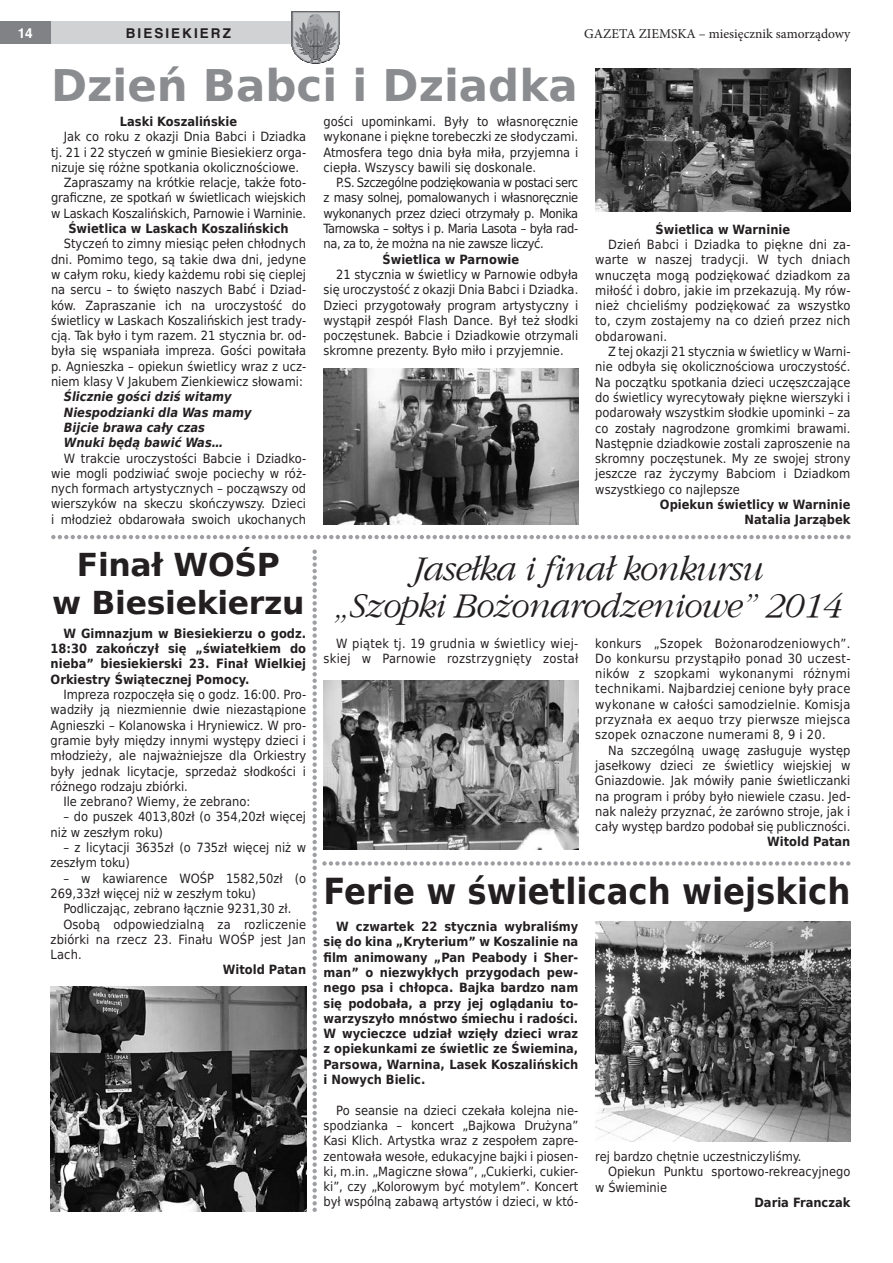
<style>
.page{position:relative;width:893px;height:1263px;background:#fff}
.page>*{position:absolute;margin:0;border:0;box-sizing:border-box;transform-origin:0 0}
.gz_tytul_duzy_druk{font:700 43.5px "DejaVu Sans";color:#8a8c8f}
.gz_tytul_kursywa{font:italic 36px "Gatineau";letter-spacing:-.02em;color:#231f20}
.gz_tytulik_sformatow{font:700 36px "DejaVu Sans Condensed";color:#231f20}
.gz_tytulik_sformatow-2{font:700 31.5px/37.8px "DejaVu Sans";letter-spacing:-.01em;color:#231f20;text-align:center}
.t1{font:13.5px "Minion Pro";color:#231f20}
.t2{font:700 13.5px "Switzerland";letter-spacing:.15em;color:#231f20}
.t3{font:700 13.5px "Switzerland";color:#fff}
.gz_text_glowny{font:12.75px/15.3px "DejaVu Sans Condensed";color:#231f20;text-align:justify}
.gz_text_glowny-2{font:700 12.75px/15.3px "DejaVu Sans Condensed";color:#231f20;text-align:justify}
.gz_text_glowny-3{font:italic 700 12.75px "DejaVu Sans Condensed";color:#231f20}
.gz_text_glowny-4{font:12.75px/15.3px "DejaVu Sans Condensed";letter-spacing:.02em;color:#231f20;text-align:right}
</style>
<div class="page">
<div style="left:0;top:22px;width:324px;height:22px;background:#d1d2d4"></div>
<div style="left:0;top:22px;width:51px;height:22px;background:#808285"></div>
<svg style="left:302px;top:60px;width:28px;height:4px"></svg>
<img style="left:291px;top:11px;width:48px;height:49px">
<img style="left:323px;top:368px;width:255px;height:156px">
<img style="left:595px;top:68px;width:255px;height:143px">
<img style="left:51px;top:986px;width:255px;height:226px">
<svg style="left:51px;top:535px;width:800px;height:4px"></svg>
<svg style="left:312px;top:549px;width:538px;height:663px"></svg>
<p class="t3" style="left:18px;top:25px;width:17px">14</p>
<p class="t2" style="left:126px;top:25px;width:107px">BIESIEKIERZ</p>
<p class="t1" style="left:584px;top:25px;width:268px">GAZETA ZIEMSKA – miesięcznik samorządowy</p>
<p class="gz_tytul_duzy_druk" style="left:51px;top:50px;width:528px">Dzień Babci i Dziadka</p>
<p class="gz_text_glowny-2" style="left:120px;top:113px;width:119px">Laski Koszalińskie</p>
<p class="gz_text_glowny" style="left:51px;top:129px;width:257px;text-indent:13px">Jak co roku z okazji Dnia Babci i Dziadka tj. 21 i 22 styczeń w gminie Biesiekierz orga&shy;nizuje się różne spotkania okolicznościowe.</p>
<p class="gz_text_glowny" style="left:51px;top:175px;width:257px;text-indent:13px">Zapraszamy na krótkie relacje, także foto&shy;graficzne, ze spotkań w świetlicach wiejskich w Laskach Koszalińskich, Parnowie i Warninie.</p>
<p class="gz_text_glowny-2" style="left:68px;top:221px;width:222px">Świetlica w Laskach Koszalińskich</p>
<p class="gz_text_glowny" style="left:51px;top:236px;width:257px;text-indent:13px">Styczeń to zimny miesiąc pełen chłodnych dni. Pomimo tego, są takie dwa dni, jedyne w całym roku, kiedy każdemu robi się cieplej na sercu – to święto naszych Babć i Dziad&shy;ków. Zapraszanie ich na uroczystość do świetlicy w Laskach Koszalińskich jest trady&shy;cją. Tak było i tym razem. 21 stycznia br. od&shy;była się wspaniała impreza. Gości powitała p. Agnieszka – opiekun świetlicy wraz z ucz&shy;niem klasy V Jakubem Zienkiewicz słowami:</p>
<p class="gz_text_glowny-3" style="left:64px;top:387px;width:169px">Ślicznie gości dziś witamy</p>
<p class="gz_text_glowny-3" style="left:64px;top:402px;width:189px">Niespodzianki dla Was mamy</p>
<p class="gz_text_glowny-3" style="left:64px;top:418px;width:143px">Bijcie brawa cały czas</p>
<p class="gz_text_glowny-3" style="left:64px;top:433px;width:161px">Wnuki będą bawić Was…</p>
<p class="gz_text_glowny" style="left:51px;top:450px;width:257px;text-indent:13px">W trakcie uroczystości Babcie i Dziadko&shy;wie mogli podziwiać swoje pociechy w róż&shy;nych formach artystycznych – począwszy od wierszyków na skeczu skończywszy. Dzieci i młodzież obdarowała swoich ukochanych</p>
<p class="gz_text_glowny" style="left:324px;top:113px;width:256px">gości upominkami. Były to własnoręcznie wykonane i piękne torebeczki ze słodyczami.<br>Atmosfera tego dnia była miła, przyjemna i ciepła. Wszyscy bawili się doskonale.</p>
<p class="gz_text_glowny" style="left:324px;top:175px;width:256px;text-indent:13px">P.S. Szczególne podziękowania w postaci serc z masy solnej, pomalowanych i własnoręcznie wykonanych przez dzieci otrzymały p. Monika Tarnowska – sołtys i p. Maria Lasota – była rad&shy;na, za to, że można na nie zawsze liczyć.</p>
<p class="gz_text_glowny-2" style="left:382px;top:251px;width:138px">Świetlica w Parnowie</p>
<p class="gz_text_glowny" style="left:324px;top:266px;width:256px;text-indent:13px">21 stycznia w świetlicy w Parnowie odbyła się uroczystość z okazji Dnia Babci i Dziadka.<br>Dzieci przygotowały program artystyczny i wystąpił zespół Flash Dance. Był też słodki poczęstunek. Babcie i Dziadkowie otrzymali skromne prezenty. Było miło i przyjemnie.</p>
<p class="gz_text_glowny-2" style="left:656px;top:221px;width:136px">Świetlica w Warninie</p>
<p class="gz_text_glowny" style="left:595px;top:236px;width:257px;text-indent:13px">Dzień Babci i Dziadka to piękne dni za&shy;warte w naszej tradycji. W tych dniach wnuczęta mogą podziękować dziadkom za miłość i dobro, jakie im przekazują. My rów&shy;nież chcieliśmy podziękować za wszystko to, czym zostajemy na co dzień przez nich obdarowani.</p>
<p class="gz_text_glowny" style="left:595px;top:344px;width:257px;text-indent:13px">Z tej okazji 21 stycznia w świetlicy w Warni&shy;nie odbyła się okolicznościowa uroczystość.<br>Na początku spotkania dzieci uczęszczające do świetlicy wyrecytowały piękne wierszyki i podarowały wszystkim słodkie upominki – za co zostały nagrodzone gromkimi brawami.<br>Następnie dziadkowie zostali zaproszenie na skromny poczęstunek. My ze swojej strony jeszcze raz życzymy Babciom i Dziadkom wszystkiego co najlepsze</p>
<p class="gz_text_glowny-2" style="left:660px;top:497px;width:192px">Opiekun świetlicy w Warninie</p>
<p class="gz_text_glowny-2" style="left:745px;top:512px;width:107px">Natalia Jarząbek</p>
<p class="gz_tytulik_sformatow-2" style="left:52px;top:545px;width:254px">Finał WOŚP<br>w Biesiekierzu</p>
<p class="gz_text_glowny-2" style="left:51px;top:625px;width:257px;text-indent:13px">W Gimnazjum w Biesiekierzu o godz.<br>18:30 zakończył się „światełkiem do nieba” biesiekierski 23. Finał Wielkiej Orkiestry Świątecznej Pomocy.</p>
<p class="gz_text_glowny" style="left:51px;top:687px;width:257px;text-indent:13px">Impreza rozpoczęła się o godz. 16:00. Pro&shy;wadziły ją niezmiennie dwie niezastąpione Agnieszki – Kolanowska i Hryniewicz. W pro&shy;gramie były między innymi występy dzieci i młodzieży, ale najważniejsze dla Orkiestry były jednak licytacje, sprzedaż słodkości i różnego rodzaju zbiórki.</p>
<p class="gz_text_glowny" style="left:63px;top:794px;width:188px">Ile zebrano? Wiemy, że zebrano:</p>
<p class="gz_text_glowny" style="left:51px;top:809px;width:257px;text-indent:13px">– do puszek 4013,80zł (o 354,20zł więcej niż w zeszłym roku)</p>
<p class="gz_text_glowny" style="left:51px;top:840px;width:257px;text-indent:13px">– z licytacji 3635zł (o 735zł więcej niż w zeszłym toku)</p>
<p class="gz_text_glowny" style="left:51px;top:870px;width:257px;text-indent:13px">– w kawiarence WOŚP 1582,50zł (o<br>269,33zł więcej niż w zeszłym toku)</p>
<p class="gz_text_glowny" style="left:63px;top:901px;width:230px">Podliczając, zebrano łącznie 9231,30 zł.</p>
<p class="gz_text_glowny" style="left:51px;top:916px;width:257px;text-indent:13px">Osobą odpowiedzialną za rozliczenie zbiórki na rzecz 23. Finału WOŚP jest Jan Lach.</p>
<p class="gz_text_glowny-2" style="left:223px;top:962px;width:85px">Witold Patan</p>
<p class="gz_tytul_kursywa" style="left:412px;top:548px;width:352px">Jasełka i finał konkursu</p>
<p class="gz_tytul_kursywa" style="left:333px;top:586px;width:508px">„Szopki Bożonarodzeniowe” 2014</p>
<p class="gz_text_glowny-4" style="left:324px;top:635px;width:256px">W piątek tj. 19 grudnia w świetlicy wiej&shy;skiej w Parnowie rozstrzygnięty został</p>
<p class="gz_text_glowny" style="left:595px;top:635px;width:257px">konkurs „Szopek Bożonarodzeniowych”.<br>Do konkursu przystąpiło ponad 30 uczest&shy;ników z szopkami wykonanymi różnymi technikami. Najbardziej cenione były prace wykonane w całości samodzielnie. Komisja przyznała ex aequo trzy pierwsze miejsca szopek oznaczone numerami 8, 9 i 20.</p>
<p class="gz_text_glowny" style="left:595px;top:742px;width:257px;text-indent:13px">Na szczególną uwagę zasługuje występ jasełkowy dzieci ze świetlicy wiejskiej w Gniazdowie. Jak mówiły panie świetliczanki na program i próby było niewiele czasu. Jed&shy;nak należy przyznać, że zarówno stroje, jak i cały występ bardzo podobał się publiczności.</p>
<p class="gz_text_glowny-2" style="left:767px;top:834px;width:85px">Witold Patan</p>
<p class="gz_tytulik_sformatow" style="left:324px;top:862px;width:528px">Ferie w świetlicach wiejskich</p>
<p class="gz_text_glowny-2" style="left:324px;top:918px;width:256px;text-indent:13px">W czwartek 22 stycznia wybraliśmy się do kina „Kryterium” w Koszalinie na film animowany „Pan Peabody i Sher&shy;man” o niezwykłych przygodach pew&shy;nego psa i chłopca. Bajka bardzo nam się podobała, a przy jej oglądaniu to&shy;warzyszyło mnóstwo śmiechu i radości.<br>W wycieczce udział wzięły dzieci wraz z opiekunkami ze świetlic ze Świemina, Parsowa, Warnina, Lasek Koszalińskich i Nowych Bielic.</p>
<p class="gz_text_glowny" style="left:324px;top:1102px;width:256px;text-indent:13px">Po seansie na dzieci czekała kolejna nie&shy;spodzianka – koncert „Bajkowa Drużyna” Kasi Klich. Artystka wraz z zespołem zapre&shy;zentowała wesołe, edukacyjne bajki i piosen&shy;ki, m.in. „Magiczne słowa”, „Cukierki, cukier&shy;ki”, czy „Kolorowym być motylem”. Koncert był wspólną zabawą artystów i dzieci, w któ-</p>
<p class="gz_text_glowny" style="left:595px;top:1148px;width:208px">rej bardzo chętnie uczestniczyliśmy.</p>
<p class="gz_text_glowny" style="left:595px;top:1164px;width:257px;text-indent:13px">Opiekun Punktu sportowo-rekreacyjnego w Świeminie</p>
<p class="gz_text_glowny-2" style="left:754px;top:1194px;width:98px">Daria Franczak</p>
</div>
